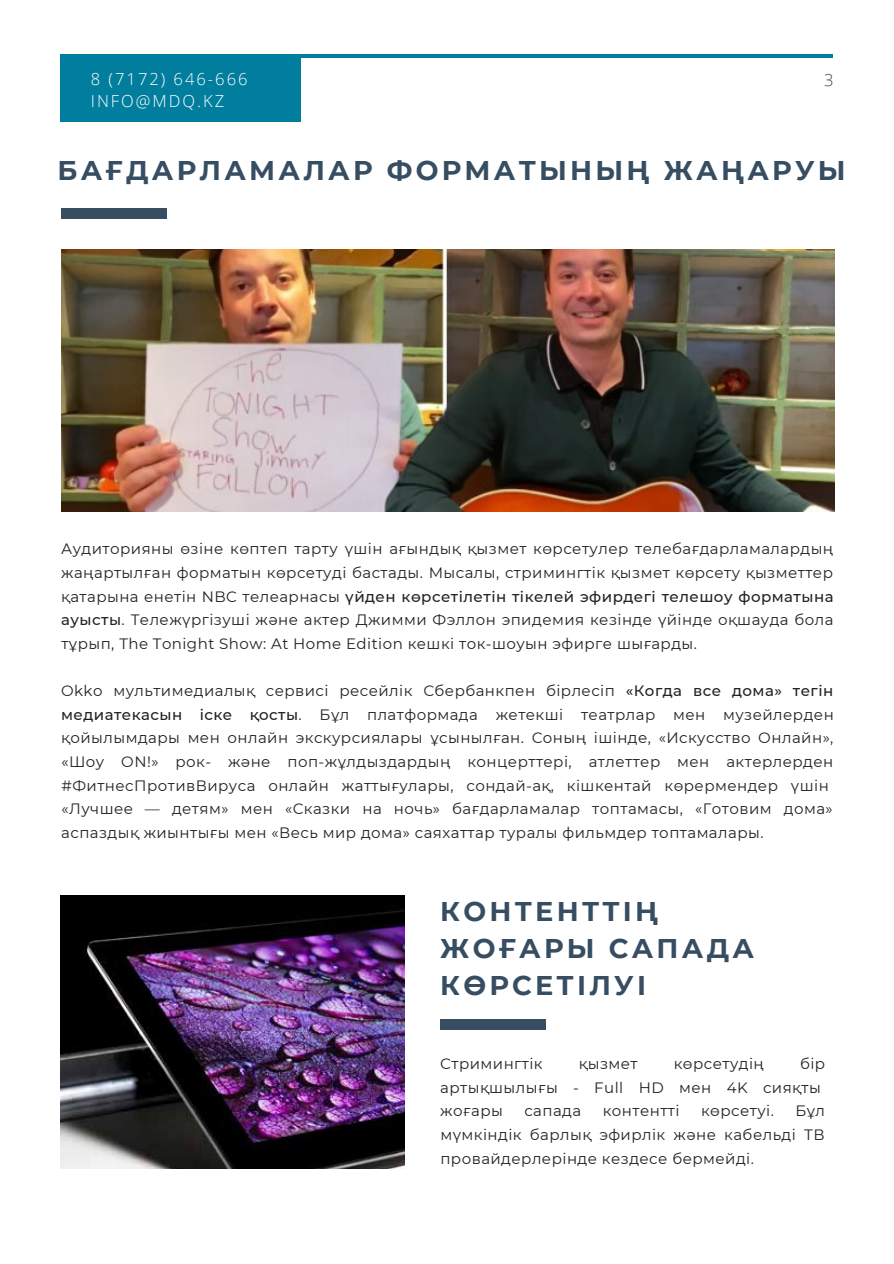
<style>
.page{position:relative;width:894px;height:1264px;background:#fff}
.page>*{position:absolute;margin:0;border:0;box-sizing:border-box;transform-origin:0 0}
.t1{font:700 27px/37.2px "Montserrat";letter-spacing:.12em;color:#364d62}
.t2{font:300 16.5px/22.5px "Open Sans";letter-spacing:.12em;color:#fff}
.t3{font:300 16.5px "Open Sans";color:#364d62}
.t4{font:15px/23.7px "Montserrat";letter-spacing:.03em;color:#222;text-align:justify}
.s1{font-weight:500}
</style>
<div class="page">
<img style="left:61px;top:250px;width:772px;height:261px">
<hr style="left:61px;top:55px;width:771px;height:3px;background:#017d9e">
<div style="left:61px;top:55px;width:239px;height:67px;background:#017d9e"></div>
<div style="left:61px;top:208px;width:106px;height:10px;background:#364d62"></div>
<div style="left:440px;top:1019px;width:106px;height:10px;background:#364d62"></div>
<img style="left:61px;top:895px;width:343px;height:273px">
<p class="t2" style="left:91px;top:67px;width:158px">8 (7172) 646-666<br>INFO@MDQ.KZ</p>
<p class="t3" style="left:824px;top:68px;width:11px">3</p>
<h1 class="t1" style="left:57px;top:150px;width:789px">БАҒДАРЛАМАЛАР ФОРМАТЫНЫҢ ЖАҢАРУЫ</h1>
<p class="t4" style="left:61px;top:536px;width:773px">Аудиторияны өзіне көптеп тарту үшін ағындық қызмет көрсетулер телебағдарламалардың жаңартылған форматын көрсетуді бастады. Мысалы, стримингтік қызмет көрсету қызметтер қатарына енетін NBC телеарнасы <span class="s1">үйден көрсетілетін тікелей эфирдегі телешоу форматына ауысты</span>. Тележүргізуші және актер Джимми Фэллон эпидемия кезінде үйінде оқшауда бола тұрып, The Tonight Show: At Home Edition кешкі ток-шоуын эфирге шығарды.</p>
<p class="t4" style="left:61px;top:678px;width:774px;text-align:left">Okko мультимедиалық сервисі ресейлік Сбербанкпен бірлесіп <span class="s1">«Когда все дома» тегін медиатекасын іске қосты</span>. Бұл платформада жетекші театрлар мен музейлерден қойылымдары мен онлайн экскурсиялары ұсынылған. Соның ішінде, «Искусство Онлайн», «Шоу ON!» рок- және поп-жұлдыздардың концерттері, атлеттер мен актерлерден #ФитнесПротивВируса онлайн жаттығулары, сондай-ақ, кішкентай көрермендер үшін «Лучшее — детям» мен «Сказки на ночь» бағдарламалар топтамасы, «Готовим дома» аспаздық жиынтығы мен «Весь мир дома» саяхаттар туралы фильмдер топтамалары.</p>
<h1 class="t1" style="left:440px;top:891px;width:315px">КОНТЕНТТІҢ<br>ЖОҒАРЫ САПАДА<br>КӨРСЕТІЛУІ</h1>
<p class="t4" style="left:440px;top:1051px;width:386px;text-align:left;text-indent:359px">бір артықшылығы - Full HD мен 4K сияқты жоғары</p>
<p class="t4" style="left:440px;top:1051px;width:104px">Стримингтік</p>
<p class="t4" style="left:578px;top:1051px;width:60px">қызмет</p>
<p class="t4" style="left:673px;top:1051px;width:92px">көрсетудің</p>
<p class="t4" style="left:524px;top:1098px;width:58px">сапада</p>
<p class="t4" style="left:602px;top:1098px;width:78px">контентті</p>
<p class="t4" style="left:700px;top:1098px;width:74px">көрсетуі.</p>
<p class="t4" style="left:440px;top:1098px;width:386px;text-indent:355px">Бұл мүмкіндік барлық эфирлік және кабельді ТВ провайдерлерінде кездесе бермейді.</p>
</div>
